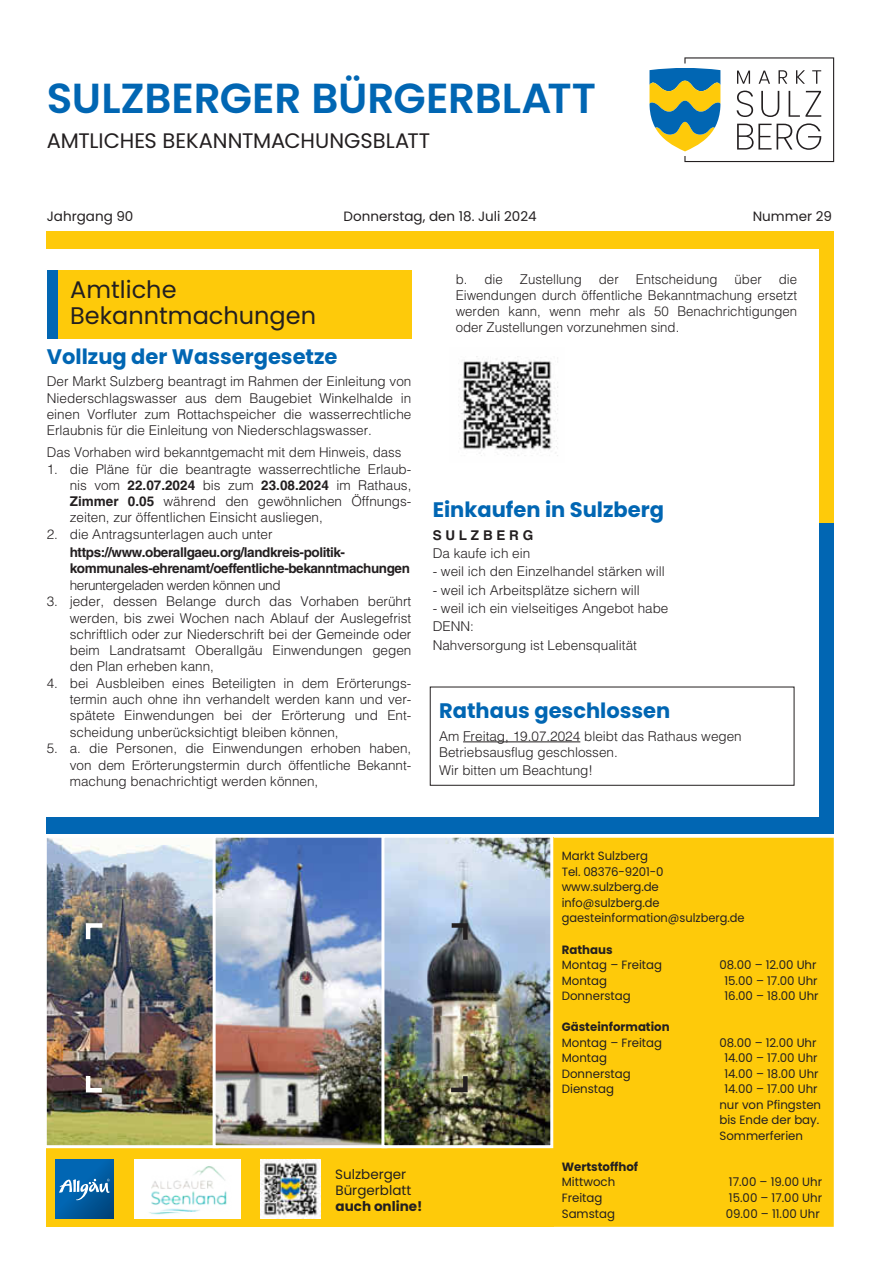
<style>
.page{position:relative;width:881px;height:1263px;background:#fff}
.page>*{position:absolute;margin:0;border:0;box-sizing:border-box;transform-origin:0 0}
.t1{font:600 42px "Poppins";letter-spacing:-.005em;color:#0166b3}
.t2{font:24px/25.8px "Poppins";color:#231f20}
.t3{font:700 21px "Poppins";color:#0166b3}
.t4{font:21px "Poppins";letter-spacing:-.01em;color:#231f20}
.t5{font:300 13.5px/16.2px "Helvetica LT";color:#231f20;text-align:justify}
.t6{font:700 13.5px/16.2px "Helvetica LT";letter-spacing:-.03em;color:#231f20}
.t7{font:13.5px/16.2px "Poppins";color:#231f20}
.t8{font:300 13.5px "Helvetica LT";letter-spacing:-.03em;color:#231f20}
.t9{font:700 13.5px "Poppins";color:#231f20}
.t10{font:12px/15.6px "Poppins";color:#231f20}
.t11{font:700 12px "Poppins";color:#231f20}
.s1{font-weight:700}
</style>
<div class="page">
<div style="left:47px;top:523px;width:786px;height:310px;background:#0166b3"></div>
<div style="left:47px;top:232px;width:786px;height:291px;background:#feca0a"></div>
<div style="left:0;top:249px;width:818px;height:567px;background:#fff"></div>
<div style="left:47px;top:270px;width:364px;height:68px;background:#feca0a"></div>
<div style="left:47px;top:270px;width:10px;height:68px;background:#0166b3"></div>
<img style="left:459px;top:356px;width:99px;height:100px">
<div style="left:47px;top:838px;width:507px;height:389px;background:#feca0a"></div>
<svg style="left:649px;top:57px;width:184px;height:105px"></svg>
<div style="left:553px;top:838px;width:280px;height:389px;background:#feca0a"></div>
<img style="left:46px;top:833px;width:165px;height:317px">
<img style="left:211px;top:833px;width:169px;height:316px">
<img style="left:380px;top:833px;width:174px;height:316px">
<svg style="left:55px;top:1159px;width:58px;height:59px;background:#005da4"></svg>
<svg style="left:59px;top:1179px;width:51px;height:21px"></svg>
<div style="left:134px;top:1159px;width:106px;height:59px;background:#fff"></div>
<img style="left:149px;top:1166px;width:78px;height:49px">
<img style="left:260px;top:1159px;width:60px;height:59px">
<svg style="left:84px;top:921px;width:23px;height:23px"></svg>
<svg style="left:84px;top:1071px;width:22px;height:24px"></svg>
<svg style="left:447px;top:921px;width:22px;height:23px"></svg>
<svg style="left:446px;top:1072px;width:23px;height:22px"></svg>
<hr style="left:463px;top:741px;width:117px;height:1px;background:#231f20">
<div style="left:429px;top:687px;width:365px;height:99px;border:1px solid #231f20"></div>
<h1 class="t1" style="left:47px;top:74px;width:550px">SULZBERGER BÜRGERBLATT</h1>
<h3 class="t4" style="left:47px;top:129px;width:385px">AMTLICHES BEKANNTMACHUNGSBLATT</h3>
<p class="t7" style="left:47px;top:208px;width:88px">Jahrgang 90</p>
<p class="t7" style="left:343px;top:208px;width:194px">Donnerstag, den 18. Juli 2024</p>
<p class="t7" style="left:752px;top:208px;width:81px">Nummer 29</p>
<h2 class="t2" style="left:70px;top:277px;width:247px">Amtliche<br>Bekanntmachungen</h2>
<h3 class="t3" style="left:47px;top:344px;width:292px">Vollzug der Wassergesetze</h3>
<p class="t5" style="left:47px;top:373px;width:366px">Der Markt Sulzberg beantragt im Rahmen der Einleitung von Niederschlagswasser aus dem Baugebiet Winkelhalde in einen Vorfluter zum Rottachspeicher die wasserrechtliche Erlaubnis für die Einleitung von Niederschlagswasser.</p>
<p class="t5" style="left:47px;top:444px;width:356px">Das Vorhaben wird bekanntgemacht mit dem Hinweis, dass</p>
<p class="t5" style="left:70px;top:461px;width:343px;text-indent:-23px">1. die Pläne für die beantragte wasserrechtliche Erlaub&shy;nis vom <span class="s1">22.07.2024</span> bis zum <span class="s1">23.08.2024</span> im Rathaus, <span class="s1">Zimmer 0.05</span> während den gewöhnlichen Öffnungs&shy;zeiten, zur öffentlichen Einsicht ausliegen,</p>
<p class="t5" style="left:47px;top:526px;width:227px">2. die Antragsunterlagen auch unter</p>
<p class="t6" style="left:70px;top:544px;width:341px">https://www.oberallgaeu.org/landkreis-politik&shy;kommunales-ehrenamt/oeffentliche-bekanntmachungen</p>
<p class="t8" style="left:70px;top:576px;width:212px">heruntergeladen werden können und</p>
<p class="t5" style="left:70px;top:593px;width:343px;text-indent:-23px">3. jeder, dessen Belange durch das Vorhaben berührt werden, bis zwei Wochen nach Ablauf der Auslegefrist schriftlich oder zur Niederschrift bei der Gemeinde oder beim Landratsamt Oberallgäu Einwendungen gegen den Plan erheben kann,</p>
<p class="t5" style="left:70px;top:675px;width:343px;text-indent:-23px">4. bei Ausbleiben eines Beteiligten in dem Erörterungs&shy;termin auch ohne ihn verhandelt werden kann und ver&shy;spätete Einwendungen bei der Erörterung und Ent&shy;scheidung unberücksichtigt bleiben können,</p>
<p class="t5" style="left:70px;top:740px;width:343px;text-indent:-23px">5. a. die Personen, die Einwendungen erhoben haben, von dem Erörterungstermin durch öffentliche Bekannt&shy;machung benachrichtigt werden können,</p>
<p class="t5" style="left:455px;top:271px;width:343px;text-indent:323px">die Eiwendungen durch öffentliche Bekanntmachung ersetzt werden kann, wenn mehr als 50 Benachrichtigungen oder Zustellungen vorzunehmen sind.</p>
<p class="t5" style="left:455px;top:271px;width:49px">b. die</p>
<p class="t5" style="left:520px;top:271px;width:63px">Zustellung</p>
<p class="t5" style="left:598px;top:271px;width:21px">der</p>
<p class="t5" style="left:635px;top:271px;width:83px">Entscheidung</p>
<p class="t5" style="left:734px;top:271px;width:29px">über</p>
<h3 class="t3" style="left:432px;top:498px;width:233px">Einkaufen in Sulzberg</h3>
<p class="t6" style="left:432px;top:527px;width:102px">S U L Z B E R G</p>
<p class="t5" style="left:432px;top:545px;width:99px">Da kaufe ich ein</p>
<p class="t5" style="left:432px;top:563px;width:233px">- weil ich den Einzelhandel stärken will</p>
<p class="t5" style="left:432px;top:582px;width:209px">- weil ich Arbeitsplätze sichern will</p>
<p class="t5" style="left:432px;top:599px;width:237px;line-height:18.3px;text-align:left">- weil ich ein vielseitiges Angebot habe<br>DENN:<br>Nahversorgung ist Lebensqualität</p>
<h3 class="t3" style="left:439px;top:698px;width:233px">Rathaus geschlossen</h3>
<p class="t5" style="left:439px;top:727px;width:304px">Am Freitag, 19.07.2024 bleibt das Rathaus wegen<br>Betriebsausflug geschlossen.</p>
<p class="t5" style="left:439px;top:762px;width:155px">Wir bitten um Beachtung!</p>
<p class="t7" style="left:335px;top:1166px;width:78px">Sulzberger<br>Bürgerblatt</p>
<p class="t9" style="left:335px;top:1198px;width:88px">auch online!</p>
<p class="t10" style="left:561px;top:848px;width:184px">Markt Sulzberg<br>Tel. 08376-9201-0 www.sulzberg.de info@sulzberg.de gaesteinformation@sulzberg.de</p>
<p class="t11" style="left:561px;top:942px;width:52px">Rathaus</p>
<p class="t10" style="left:561px;top:957px;width:102px">Montag – Freitag</p>
<p class="t10" style="left:719px;top:957px;width:99px">08.00 – 12.00 Uhr</p>
<p class="t10" style="left:561px;top:973px;width:47px">Montag</p>
<p class="t10" style="left:724px;top:973px;width:95px">15.00 – 17.00 Uhr</p>
<p class="t10" style="left:561px;top:988px;width:70px">Donnerstag</p>
<p class="t10" style="left:724px;top:988px;width:96px">16.00 – 18.00 Uhr</p>
<p class="t11" style="left:561px;top:1020px;width:109px">Gästeinformation</p>
<p class="t10" style="left:561px;top:1035px;width:102px">Montag – Freitag</p>
<p class="t10" style="left:719px;top:1035px;width:99px">08.00 – 12.00 Uhr</p>
<p class="t10" style="left:561px;top:1050px;width:47px">Montag</p>
<p class="t10" style="left:724px;top:1050px;width:95px">14.00 – 17.00 Uhr</p>
<p class="t10" style="left:561px;top:1066px;width:70px">Donnerstag</p>
<p class="t10" style="left:724px;top:1066px;width:96px">14.00 – 18.00 Uhr</p>
<p class="t10" style="left:561px;top:1081px;width:54px">Dienstag</p>
<p class="t10" style="left:719px;top:1081px;width:103px;text-indent:5px">14.00 – 17.00 Uhr nur von Pfingsten bis Ende der bay.<br>Sommerferien</p>
<p class="t11" style="left:561px;top:1160px;width:78px">Wertstoffhof</p>
<p class="t10" style="left:561px;top:1174px;width:55px">Mittwoch</p>
<p class="t10" style="left:728px;top:1174px;width:95px">17.00 – 19.00 Uhr</p>
<p class="t10" style="left:561px;top:1190px;width:42px">Freitag</p>
<p class="t10" style="left:728px;top:1190px;width:95px">15.00 – 17.00 Uhr</p>
<p class="t10" style="left:561px;top:1205px;width:55px">Samstag</p>
<p class="t10" style="left:725px;top:1205px;width:96px">09.00 – 11.00 Uhr</p>
</div>
